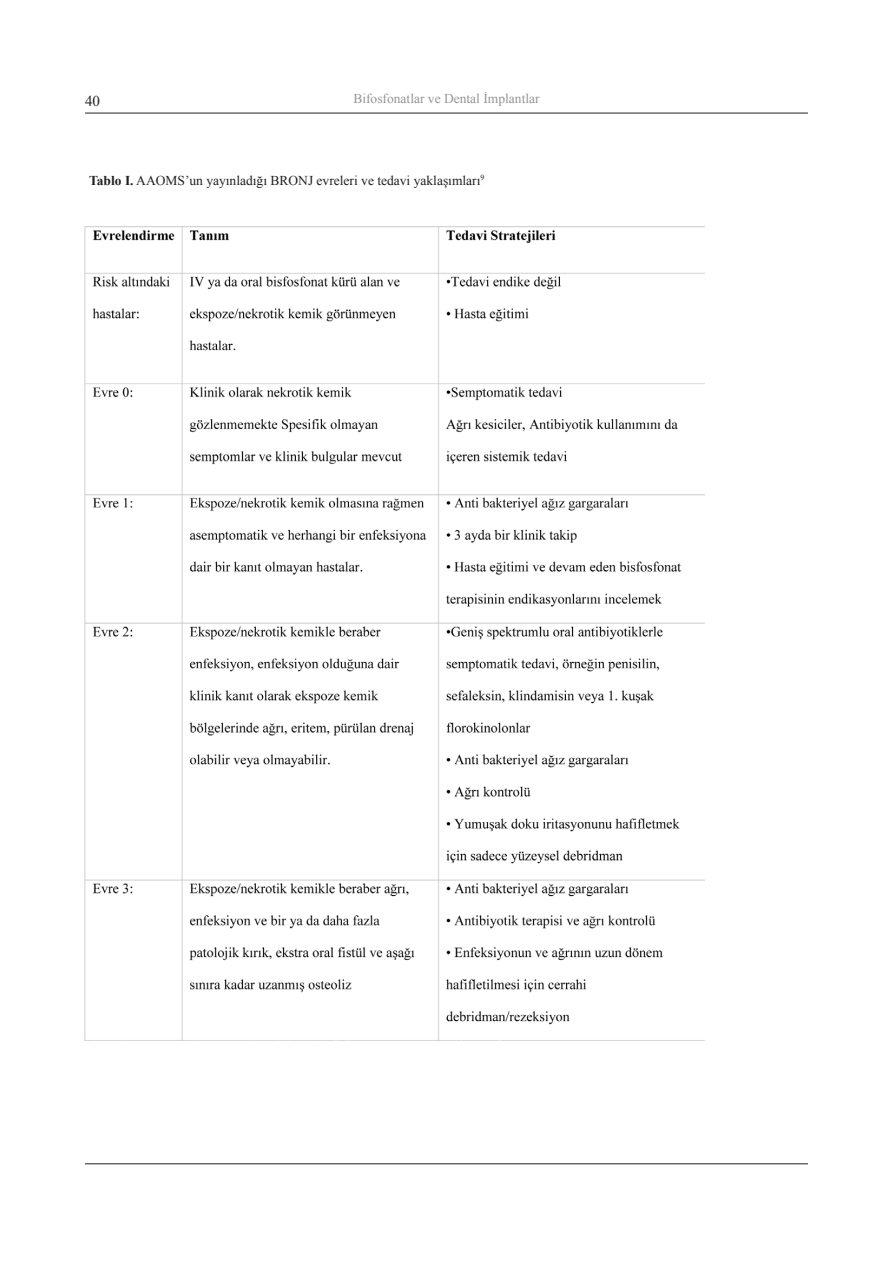
<style>
.page{position:relative;width:893px;height:1263px;background:#fff}
.page>*{position:absolute;margin:0;border:0;box-sizing:border-box;transform-origin:0 0}
.t1{font:15px "Times New Roman";color:#231f20}
.t2{font:13.5px "Times New Roman";color:#231f20}
.t3{font:13.5px "Times New Roman";color:#939598}
.s1{font-weight:700}
</style>
<div class="page">
<hr style="left:85px;top:1163px;width:723px;height:1px;background:#231f20">
<hr style="left:85px;top:113px;width:723px;height:1px;background:#231f20">
<img style="left:84px;top:226px;width:620px;height:814px">
<p class="t1" style="left:85px;top:91px;width:17px">40</p>
<p class="t3" style="left:353px;top:89px;width:188px">Bifosfonatlar ve Dental İmplantlar</p>
<p class="t2" style="left:89px;top:171px;width:397px"><span class="s1">Tablo I.</span> AAOMS’un yayınladığı BRONJ evreleri ve tedavi yaklaşımları<sup>9</sup></p>
</div>
